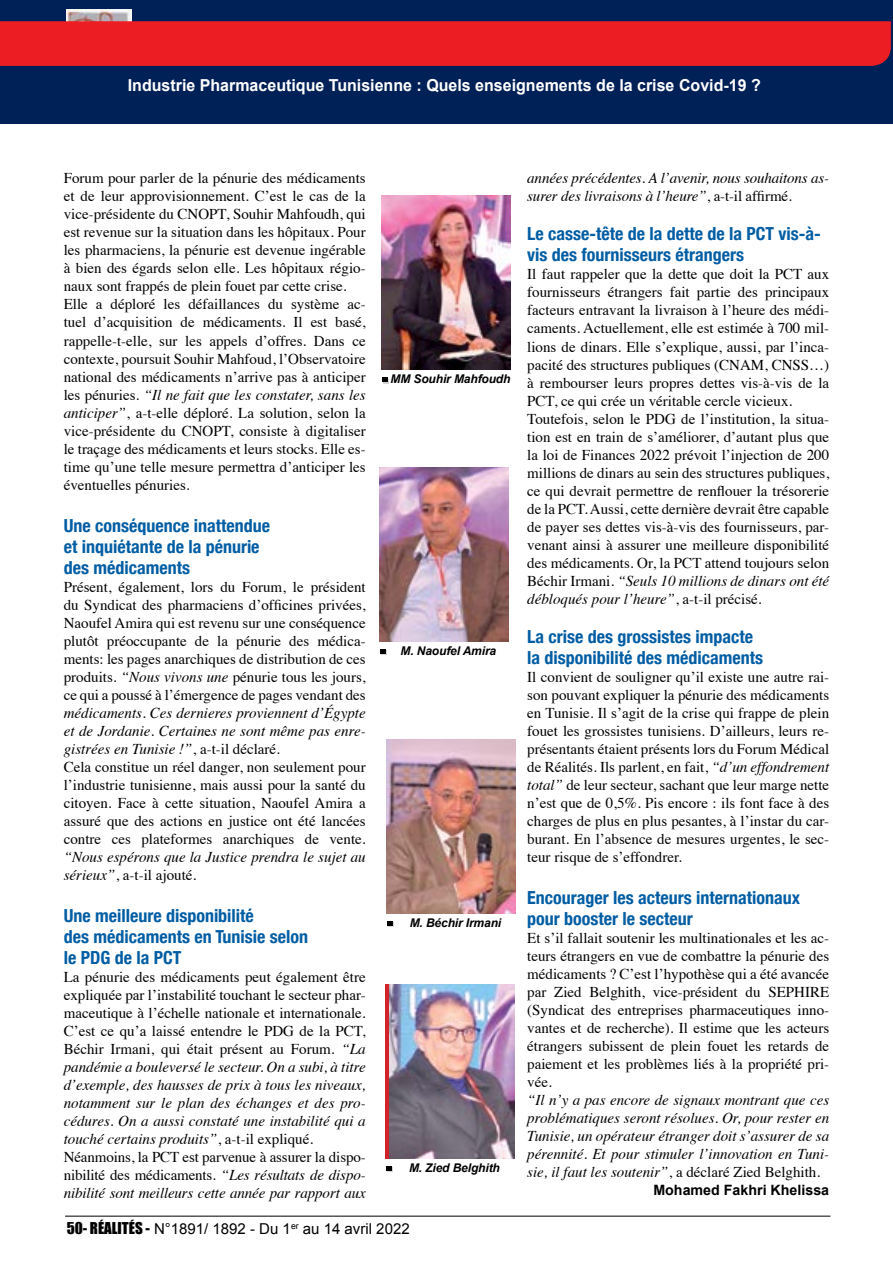
<style>
.page{position:relative;width:893px;height:1263px;background:#fff}
.page>*{position:absolute;margin:0;border:0;box-sizing:border-box;transform-origin:0 0}
.t1{font:700 condensed 18px/21px "Helvetica Neue";color:#005da4}
.t2{font:700 16.5px "Arial";color:#fff}
.t3{font:15px/18px "Times";color:#000}
.t4{font:italic 15px/18px "Times";color:#000}
.t5{font:15px "Arial";color:#000}
.t6{font:700 14.25px "Arial";color:#000}
.t7{font:italic 700 12px "Arial";letter-spacing:-.01em;color:#000}
.s1{font-style:italic}
.s2{font-style:normal}
.s3{font-family:"Impact"}
</style>
<div class="page">
<hr style="left:65px;top:1216px;width:765px;height:1px;background:#000">
<div style="left:0;top:0;width:893px;height:123px;background:#002157"></div>
<img style="left:67px;top:9px;width:64px;height:12px">
<div style="left:0;top:21px;width:891px;height:45px;background:#ed1d24"></div>
<svg style="left:382px;top:377px;width:7px;height:6px"></svg>
<img style="left:382px;top:196px;width:128px;height:174px">
<svg style="left:380px;top:649px;width:7px;height:6px"></svg>
<img style="left:379px;top:467px;width:129px;height:174px">
<svg style="left:387px;top:921px;width:7px;height:6px"></svg>
<img style="left:387px;top:739px;width:128px;height:174px">
<svg style="left:386px;top:1166px;width:7px;height:6px"></svg>
<div style="left:386px;top:984px;width:128px;height:175px;background:linear-gradient(to bottom,#d2232a,#d2232a)"></div>
<img style="left:390px;top:984px;width:124px;height:175px">
<p class="t2" style="left:128px;top:74px;width:634px">Industrie Pharmaceutique Tunisienne : Quels enseignements de la crise Covid-19 ?</p>
<p class="t3" style="left:64px;top:168px;width:303px">Forum pour parler de la pénurie des médicaments et de leur approvisionnement. C’est le cas de la vice-présidente du CNOPT, Souhir Mahfoudh, qui est revenue sur la situation dans les hôpitaux. Pour les pharmaciens, la pénurie est devenue ingérable à bien des égards selon elle. Les hôpitaux régio&shy;naux sont frappés de plein fouet par cette crise.<br>Elle a déploré les défaillances du système ac&shy;tuel d’acquisition de médicaments. Il est basé, rappelle-t-elle, sur les appels d’offres. Dans ce contexte, poursuit Souhir Mahfoud, l’Observatoire national des médicaments n’arrive pas à anticiper les pénuries. <span class="s1">“Il ne fait que les constater, sans les anticiper”</span>, a-t-elle déploré. La solution, selon la vice-présidente du CNOPT, consiste à digitaliser le traçage des médicaments et leurs stocks. Elle es&shy;time qu’une telle mesure permettra d’anticiper les éventuelles pénuries.</p>
<p class="t1" style="left:64px;top:514px;width:208px">Une conséquence inattendue et inquiétante de la pénurie des médicaments</p>
<p class="t3" style="left:64px;top:576px;width:303px;text-align:justify">Présent, également, lors du Forum, le président du Syndicat des pharmaciens d’officines privées, Naoufel Amira qui est revenu sur une conséquence plutôt préoccupante de la pénurie des médica&shy;ments: les pages anarchiques de distribution de ces produits. <span class="s1">“Nous vivons une</span> pénurie tous les jours, ce qui a poussé à l’émergence de pages vendant des</p>
<p class="t3" style="left:64px;top:702px;width:303px"><span class="s1">médicaments. Ces dernieres proviennent d’Égypte et de Jordanie. Certain</span>e<span class="s1">s ne sont même pas enre&shy;gistrées en Tunisie !”</span>, a-t-il déclaré.<br>Cela constitue un réel danger, non seulement pour l’industrie tunisienne, mais aussi pour la santé du citoyen. Face à cette situation, Naoufel Amira a assuré que des actions en justice ont été lancées contre ces plateformes anarchiques de vente.</p>
<p class="t4" style="left:64px;top:847px;width:303px">“Nous espérons que la Justice prendra le sujet au sérieux”<span class="s2">, a-t-il ajouté.</span></p>
<p class="t1" style="left:64px;top:904px;width:246px">Une meilleure disponibilité<br>des médicaments en Tunisie selon le PDG de la PCT</p>
<p class="t3" style="left:64px;top:966px;width:303px">La pénurie des médicaments peut également être expliquée par l’instabilité touchant le secteur phar&shy;maceutique à l’échelle nationale et internationale.<br>C’est ce qu’a laissé entendre le PDG de la PCT, Béchir Irmani, qui était présent au Forum. <span class="s1">“La pandémie a bouleversé le secteur. On a subi, à titre d’exemple, des hausses de prix à tous les niveaux, notamment sur le plan des échanges et des pro&shy;cédures. On a aussi constaté une instabilité qui a touché certains produits”</span>, a-t-il expliqué.<br>Néanmoins, la PCT est parvenue à assurer la dispo&shy;nibilité des médicaments. <span class="s1">“Les résultats de dispo&shy;nibilité sont meilleurs cette année par rapport aux</span></p>
<p class="t7" style="left:391px;top:371px;width:121px">MM Souhir Mahfoudh</p>
<p class="t7" style="left:400px;top:643px;width:97px">M. Naoufel Amira</p>
<p class="t7" style="left:410px;top:915px;width:93px">M. Béchir Irmani</p>
<p class="t7" style="left:409px;top:1160px;width:92px">M. Zied Belghith</p>
<p class="t5" style="left:67px;top:1219px;width:344px"><span class="s3">50- RÉALITÉS -</span> N°1891/ 1892 - Du 1<sup>er</sup> au 14 avril 2022</p>
<p class="t4" style="left:527px;top:169px;width:303px">années précédentes. A l’avenir, nous souhaitons as&shy;surer des livraisons à l’heure”<span class="s2">, a-t-il affirmé.</span></p>
<p class="t1" style="left:527px;top:223px;width:295px">Le casse-tête de la dette de la PCT vis-à&shy;vis des fournisseurs étrangers</p>
<p class="t3" style="left:527px;top:264px;width:303px">Il faut rappeler que la dette que doit la PCT aux fournisseurs étrangers fait partie des principaux facteurs entravant la livraison à l’heure des médi&shy;caments. Actuellement, elle est estimée à 700 mil&shy;lions de dinars. Elle s’explique, aussi, par l’inca&shy;pacité des structures publiques (CNAM, CNSS…) à rembourser leurs propres dettes vis-à-vis de la PCT, ce qui crée un véritable cercle vicieux.<br>Toutefois, selon le PDG de l’institution, la situa&shy;tion est en train de s’améliorer, d’autant plus que la loi de Finances 2022 prévoit l’injection de 200 millions de dinars au sein des structures publiques, ce qui devrait permettre de renflouer la trésorerie de la PCT. Aussi, cette dernière devrait être capable de payer ses dettes vis-à-vis des fournisseurs, par&shy;venant ainsi à assurer une meilleure disponibilité des médicaments. Or, la PCT attend toujours selon Béchir Irmani. <span class="s1">“Seuls 10 millions de dinars ont été débloqués pour l’heure”</span>, a-t-il précisé.</p>
<p class="t1" style="left:527px;top:625px;width:237px">La crise des grossistes impacte la disponibilité des médicaments</p>
<p class="t3" style="left:527px;top:666px;width:303px;text-align:justify">Il convient de souligner qu’il existe une autre rai&shy;son pouvant expliquer la pénurie des médicaments en Tunisie. Il s’agit de la crise qui frappe de plein fouet les grossistes tunisiens. D’ailleurs, leurs re&shy;présentants étaient présents lors du Forum Médical de Réalités. Ils parlent, en fait, <span class="s1">“d’un effondrement total”</span> de leur secteur, sachant que leur marge nette n’est que de 0,5%. Pis encore : ils font face à des charges de plus en plus pesantes, à l’instar du car&shy;burant. En l’absence de mesures urgentes, le sec&shy;teur risque de s’effondrer.</p>
<p class="t1" style="left:527px;top:886px;width:274px">Encourager les acteurs internationaux pour booster le secteur</p>
<p class="t3" style="left:527px;top:927px;width:303px;text-align:justify">Et s’il fallait soutenir les multinationales et les ac&shy;teurs étrangers en vue de combattre la pénurie des médicaments ? C’est l’hypothèse qui a été avancée par Zied Belghith, vice-président du SEPHIRE (Syndicat des entreprises pharmaceutiques inno&shy;vantes et de recherche). Il estime que les acteurs étrangers subissent de plein fouet les retards de paiement et les problèmes liés à la propriété pri&shy;vée.</p>
<p class="t4" style="left:527px;top:1090px;width:303px;text-align:justify">“Il n’y a pas encore de signaux montrant que ces problématiques seront résolues. Or, pour rester en Tunisie, un opérateur étranger doit s’assurer de sa pérennité. Et pour stimuler l’innovation en Tuni&shy;sie, il faut les soutenir”<span class="s2">, a déclaré Zied Belghith.</span></p>
<p class="t6" style="left:653px;top:1180px;width:177px">Mohamed Fakhri Khelissa</p>
</div>
